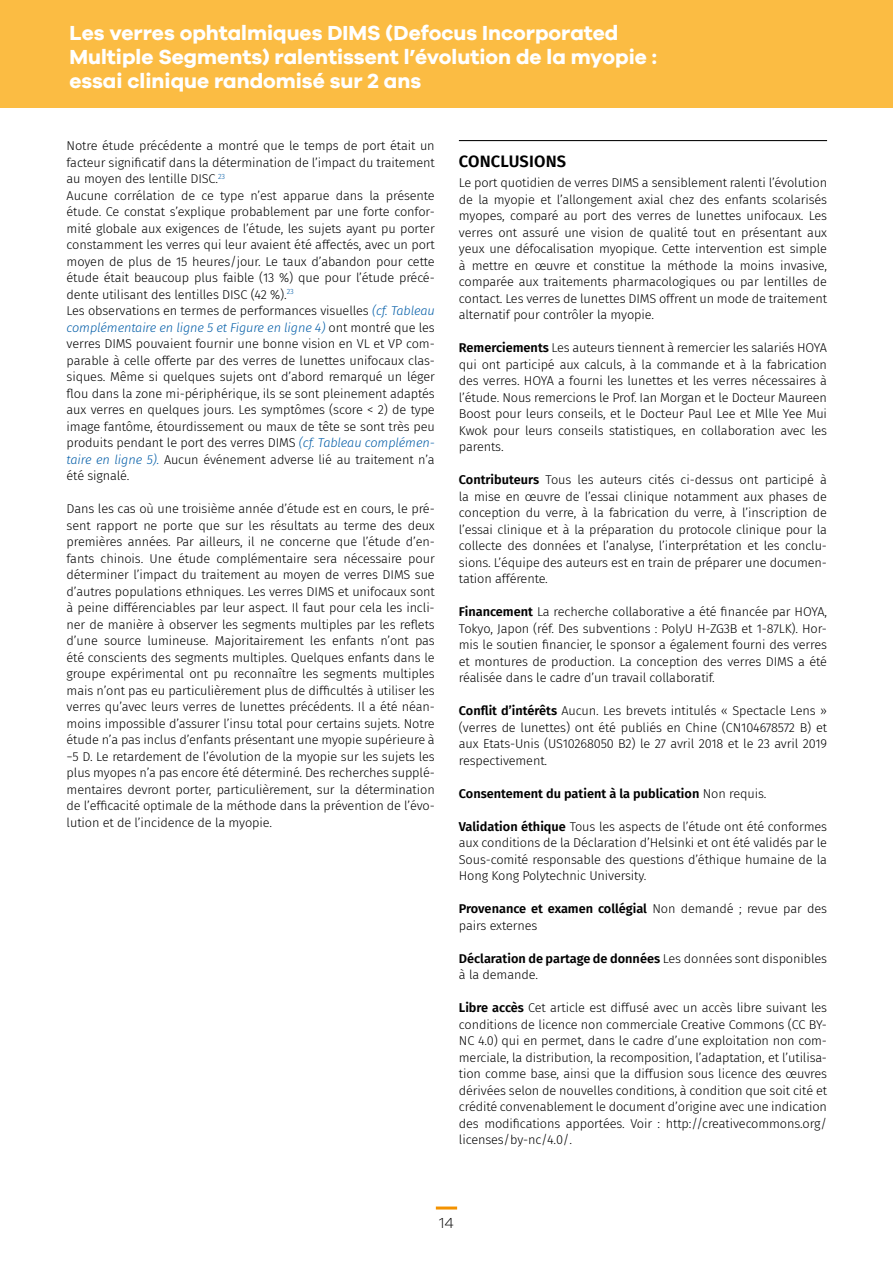
<style>
.page{position:relative;width:893px;height:1263px;background:#fff}
.page>*{position:absolute;margin:0;border:0;box-sizing:border-box;transform-origin:0 0}
.t1{font:700 21px/24px "Galano Grotesque";color:#fff}
.t2{font:600 16.5px "Fira Sans";letter-spacing:.01em;color:#000}
.t3{font:300 15px "Galano Grotesque";color:#000}
.t4{font:300 12.75px/16.5px "Fira Sans";letter-spacing:-.01em;color:#000;text-align:justify}
.t5{font:600 12.75px "Fira Sans";color:#000}
.s1{font-style:italic;color:#005ca7}
.s2{font-weight:600}
.s3{font-weight:300}
</style>
<div class="page">
<div style="left:0;top:0;width:893px;height:107px;background:#fbbc43"></div>
<hr style="left:436px;top:1206px;width:21px;height:3px;background:#f39200">
<hr style="left:459px;top:140px;width:368px;height:1px;background:#000">
<h1 class="t1" style="left:69px;top:20px;width:589px">Les verres ophtalmiques DIMS (Defocus Incorporated<br>Multiple Segments) ralentissent l’évolution de la myopie : essai clinique randomisé sur 2 ans</h1>
<p class="t4" style="left:67px;top:137px;width:370px;text-align:left">Notre étude précédente a montré que le temps de port était un facteur significatif dans la détermination de l’impact du traitement au moyen des lentille DISC.<sup>23<br></sup>Aucune corrélation de ce type n’est apparue dans la présente étude. Ce constat s’explique probablement par une forte confor&shy;mité globale aux exigences de l’étude, les sujets ayant pu porter constamment les verres qui leur avaient été affectés, avec un port moyen de plus de 15 heures/jour. Le taux d’abandon pour cette étude était beaucoup plus faible (13 %) que pour l’étude précé&shy;dente utilisant des lentilles DISC (42 %).<sup>23<br></sup>Les observations en termes de performances visuelles <span class="s1">(cf. Tableau complémentaire en ligne 5 et Figure en ligne 4)</span> ont montré que les verres DIMS pouvaient fournir une bonne vision en VL et VP com&shy;parable à celle offerte par des verres de lunettes unifocaux clas&shy;siques. Même si quelques sujets ont d’abord remarqué un léger flou dans la zone mi-périphérique, ils se sont pleinement adaptés aux verres en quelques jours. Les symptômes (score &lt; 2) de type image fantôme, étourdissement ou maux de tête se sont très peu produits pendant le port des verres DIMS <span class="s1">(cf. Tableau complémen&shy;taire en ligne 5).</span> Aucun événement adverse lié au traitement n’a été signalé.</p>
<p class="t4" style="left:67px;top:500px;width:370px">Dans les cas où une troisième année d’étude est en cours, le pré&shy;sent rapport ne porte que sur les résultats au terme des deux premières années. Par ailleurs, il ne concerne que l’étude d’en&shy;fants chinois. Une étude complémentaire sera nécessaire pour déterminer l’impact du traitement au moyen de verres DIMS sue d’autres populations ethniques. Les verres DIMS et unifocaux sont à peine différenciables par leur aspect. Il faut pour cela les incli&shy;ner de manière à observer les segments multiples par les reflets d’une source lumineuse. Majoritairement les enfants n’ont pas été conscients des segments multiples. Quelques enfants dans le groupe expérimental ont pu reconnaître les segments multiples mais n’ont pas eu particulièrement plus de difficultés à utiliser les verres qu’avec leurs verres de lunettes précédents. Il a été néan&shy;moins impossible d’assurer l’insu total pour certains sujets. Notre étude n’a pas inclus d’enfants présentant une myopie supérieure à −5 D. Le retardement de l’évolution de la myopie sur les sujets les plus myopes n’a pas encore été déterminé. Des recherches supplé&shy;mentaires devront porter, particulièrement, sur la détermination de l’efficacité optimale de la méthode dans la prévention de l’évo&shy;lution et de l’incidence de la myopie.</p>
<p class="t2" style="left:459px;top:147px;width:109px">CONCLUSIONS</p>
<p class="t4" style="left:459px;top:175px;width:370px">Le port quotidien de verres DIMS a sensiblement ralenti l’évolution de la myopie et l’allongement axial chez des enfants scolarisés myopes, comparé au port des verres de lunettes unifocaux. Les verres ont assuré une vision de qualité tout en présentant aux yeux une défocalisation myopique. Cette intervention est simple à mettre en œuvre et constitue la méthode la moins invasive, comparée aux traitements pharmacologiques ou par lentilles de contact. Les verres de lunettes DIMS offrent un mode de traitement alternatif pour contrôler la myopie.</p>
<p class="t4" style="left:459px;top:340px;width:370px"><span class="s2">Remerciements</span> Les auteurs tiennent à remercier les salariés HOYA qui ont participé aux calculs, à la commande et à la fabrication des verres. HOYA a fourni les lunettes et les verres nécessaires à l’étude. Nous remercions le Prof. Ian Morgan et le Docteur Maureen Boost pour leurs conseils, et le Docteur Paul Lee et Mlle Yee Mui Kwok pour leurs conseils statistiques, en collaboration avec les parents.</p>
<p class="t4" style="left:459px;top:472px;width:370px"><span class="s2">Contributeurs</span> Tous les auteurs cités ci-dessus ont participé à la mise en œuvre de l’essai clinique notamment aux phases de conception du verre, à la fabrication du verre, à l’inscription de l’essai clinique et à la préparation du protocole clinique pour la collecte des données et l’analyse, l’interprétation et les conclu&shy;sions. L’équipe des auteurs est en train de préparer une documen&shy;tation afférente.</p>
<p class="t4" style="left:459px;top:604px;width:370px"><span class="s2">Financement</span> La recherche collaborative a été financée par HOYA, Tokyo, Japon (réf. Des subventions : PolyU H-ZG3B et 1-87LK). Hor&shy;mis le soutien financier, le sponsor a également fourni des verres et montures de production. La conception des verres DIMS a été réalisée dans le cadre d’un travail collaboratif.</p>
<p class="t4" style="left:459px;top:703px;width:370px"><span class="s2">Conflit d’intérêts</span> Aucun. Les brevets intitulés « Spectacle Lens » (verres de lunettes) ont été publiés en Chine (CN104678572 B) et aux Etats-Unis (US10268050 B2) le 27 avril 2018 et le 23 avril 2019 respectivement.</p>
<p class="t5" style="left:459px;top:783px;width:309px">Consentement du patient à la publication <span class="s3">Non requis.</span></p>
<p class="t4" style="left:459px;top:818px;width:370px"><span class="s2">Validation éthique</span> Tous les aspects de l’étude ont été conformes aux conditions de la Déclaration d’Helsinki et ont été validés par le Sous-comité responsable des questions d’éthique humaine de la Hong Kong Polytechnic University.</p>
<p class="t4" style="left:459px;top:901px;width:370px"><span class="s2">Provenance et examen collégial</span> Non demandé ; revue par des pairs externes</p>
<p class="t4" style="left:459px;top:950px;width:370px"><span class="s2">Déclaration de partage de données</span> Les données sont disponibles à la demande.</p>
<p class="t4" style="left:459px;top:1000px;width:370px"><span class="s2">Libre accès</span> Cet article est diffusé avec un accès libre suivant les conditions de licence non commerciale Creative Commons (CC BY-NC 4.0) qui en permet, dans le cadre d’une exploitation non com&shy;merciale, la distribution, la recomposition, l’adaptation, et l’utilisa&shy;tion comme base, ainsi que la diffusion sous licence des œuvres dérivées selon de nouvelles conditions, à condition que soit cité et crédité convenablement le document d’origine avec une indication des modifications apportées. Voir : http://creativecommons.org/ licenses/by-nc/4.0/.</p>
<p class="t3" style="left:439px;top:1213px;width:16px">14</p>
</div>
